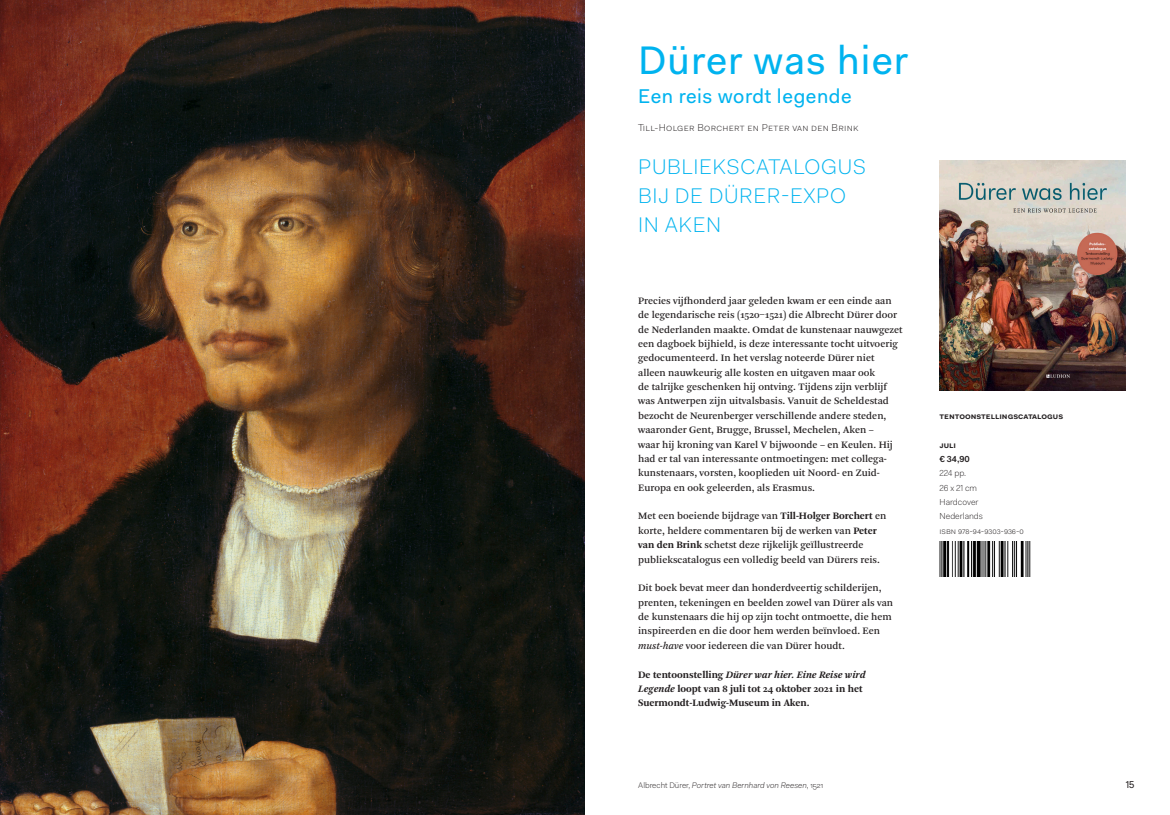
<style>
.page{position:relative;width:1170px;height:815px;background:#fff}
.page>*{position:absolute;margin:0;border:0;box-sizing:border-box;transform-origin:0 0}
.t1{font:40px "Fakt Pro";letter-spacing:.03em;color:#00b3ef}
.t2{font:300 21.25px/28.8px "Fakt Pro";letter-spacing:.03em;color:#00b3ef}
.t3{font:20px "Fakt Pro";letter-spacing:.03em;color:#00b3ef}
.t4{font:10.25px/14.4px "Arnhem Pro";color:#231f20}
.t5{font:700 10.25px/14.4px "Arnhem Pro";color:#231f20}
.t6{font:300 10px "Fakt Pro";letter-spacing:.03em;color:#231f20}
.t7{font:10px "Fakt Pro";color:#231f20}
.t8{font:300 8.75px/14.4px "Fakt Pro";color:#231f20}
.t9{font:600 8.75px/14.4px "Fakt Pro";color:#231f20}
.t10{font:italic 300 8.12px "Fakt Pro";color:#231f20}
.s1{font-weight:700}
.s2{font-style:italic}
.s3{font-style:normal}
</style>
<div class="page">
<img style="left:0;top:0;width:585px;height:815px">
<img style="left:939px;top:160px;width:186px;height:230px">
<img style="left:939px;top:541px;width:92px;height:36px">
<h1 class="t1" style="left:638px;top:33px;width:272px">Dürer was hier</h1>
<h3 class="t3" style="left:638px;top:82px;width:215px">Een reis wordt legende</h3>
<p class="t6" style="left:638px;top:121px;width:222px">Ti ll-Holger Borchert en Peter van den Brin k</p>
<h2 class="t2" style="left:638px;top:153px;width:229px">PUBLIEKSCATALOGUS<br>BIJ DE DÜRER-EXPO<br>IN AKEN</h2>
<p class="t4" style="left:638px;top:293px;width:266px">Precies vijfhonderd jaar geleden kwam er een einde aan de legendarische reis (1520−1521) die Albrecht Dürer door de Nederlanden maakte. Omdat de kunstenaar nauwgezet een dagboek bijhield, is deze interessante tocht uitvoerig gedocumenteerd. In het verslag noteerde Dürer niet alleen nauwkeurig alle kosten en uitgaven maar ook<br>de talrijke geschenken hij ontving. Tijdens zijn verblijf was Antwerpen zijn uitvalsbasis. Vanuit de Scheldestad bezocht de Neurenberger verschillende andere steden, waaronder Gent, Brugge, Brussel, Mechelen, Aken –<br>waar hij kroning van Karel V bijwoonde – en Keulen. Hij had er tal van interessante ontmoetingen: met collega&shy;kunstenaars, vorsten, kooplieden uit Noord- en Zuid-Europa en ook geleerden, als Erasmus.</p>
<p class="t4" style="left:638px;top:509px;width:249px">Met een boeiende bijdrage van <span class="s1">Till-Holger Borchert</span> en korte, heldere commentaren bij de werken van <span class="s1">Peter van den Brink</span> schetst deze rijkelijk geïllustreerde publiekscatalogus een volledig beeld van Dürers reis.</p>
<p class="t4" style="left:638px;top:581px;width:256px">Dit boek bevat meer dan honderdveertig schilderijen, prenten, tekeningen en beelden zowel van Dürer als van de kunstenaars die hij op zijn tocht ontmoette, die hem inspireerden en die door hem werden beïnvloed. Een <span class="s2">must-have</span> voor iedereen die van Dürer houdt.</p>
<p class="t5" style="left:638px;top:667px;width:229px">De tentoonstelling <span class="s2">Dürer war hier. Eine Reise wird<br>Legende</span> loopt van 8 juli tot 24 oktober 2021 in het<br>Suermondt-Ludwig-Museum in Aken.</p>
<p class="t10" style="left:638px;top:780px;width:187px"><span class="s3">Albrecht Dürer,</span> Portret van Bernhard von Reesen<span class="s3">, 1521</span></p>
<p class="t9" style="left:939px;top:409px;width:16px">TENTOONST</p>
<p class="t9" style="left:985px;top:409px;width:34px">ELLINGSCATA</p>
<p class="t9" style="left:1037px;top:409px;width:22px">LOGUS</p>
<p class="t9" style="left:939px;top:437px;width:32px">juli<br>€ 34,90</p>
<p class="t8" style="left:939px;top:466px;width:86px">224 pp.<br>26 x 21 cm<br>Hardcover<br>Nederlands<br>ISBN 978-94-9303-936-0</p>
<p class="t7" style="left:1125px;top:778px;width:10px">15</p>
</div>
